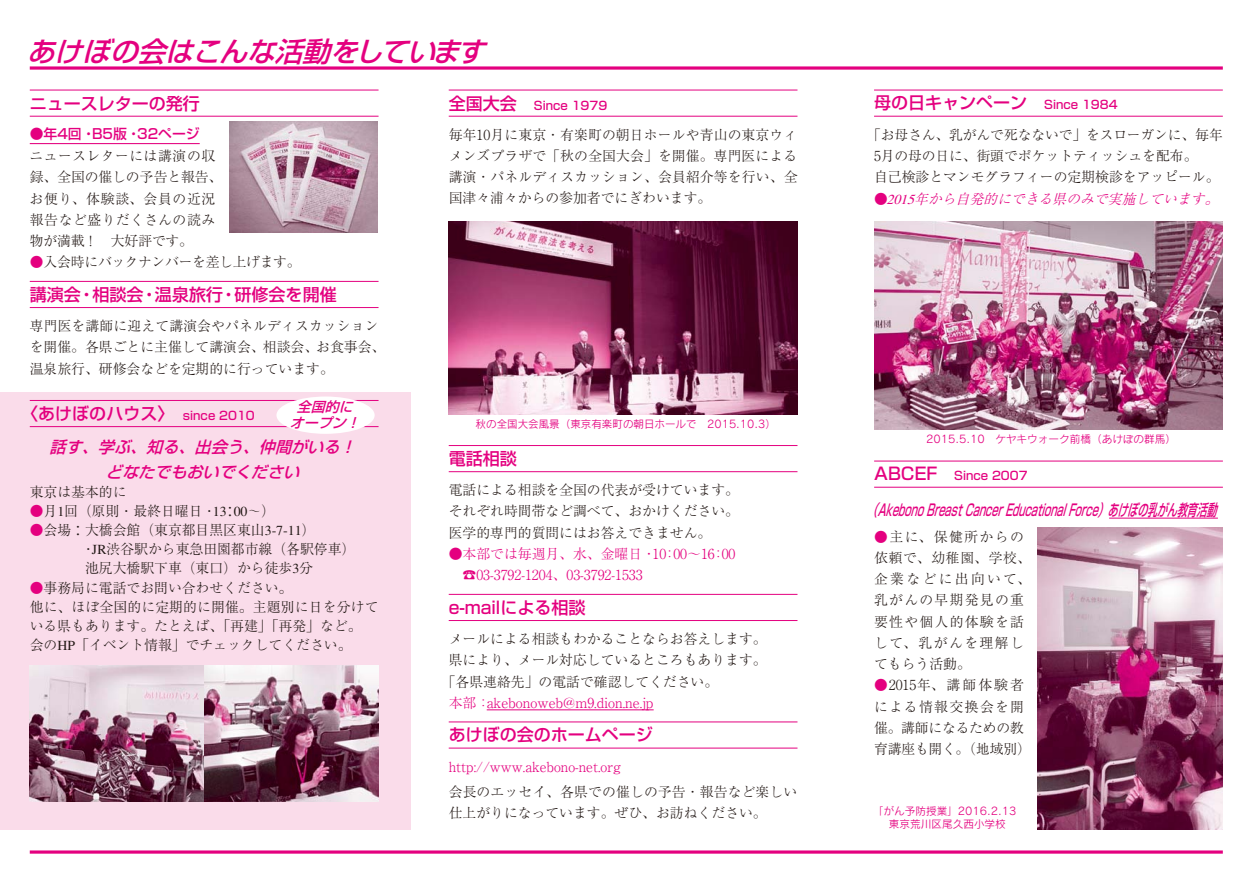
<style>
.page{position:relative;width:1259px;height:893px;background:#fff}
.page>*{position:absolute;margin:0;border:0;box-sizing:border-box;transform-origin:0 0}
.t1{font:italic 500 27.6px "Shin Go Pr 6";color:#e4007f}
.t2{font:500 16.95px "Shin Go Pr 6";color:#e4007f}
.t3{font:italic 500 15.9px "Shin Go Pr 6";color:#e4007f;scale:.62 1}
.t4{font:italic 500 15.9px/24.5px "Shin Go Pr 6";color:#e4007f;text-align:center}
.t5{font:300 13.8px/21.3px "Ryumin Pr 6";color:#221815}
.t6{font:300 13.8px/19.2px "Ryumin";color:#221815}
.t7{font:300 13.8px/21.3px "Ryumin Pr 6";color:#e4007f}
.t8{font:300 13.8px/21.3px "Ryumin Pr 6";letter-spacing:.095em;color:#221815}
.t9{font:300 13.8px/21.3px "Ryumin Pr 6";letter-spacing:.03em;color:#221815}
.t10{font:italic 300 13.8px "Ryumin";color:#e4007f}
.t11{font:300 13.8px "Ryumin Pr 6";letter-spacing:-.02em;color:#221815}
.t12{font:500 13.8px "Shin Go Pr 6";color:#e4007f}
.t13{font:italic 500 13.8px/15.9px "Shin Go Pr 6";color:#e4007f;text-align:center}
.t14{font:500 11.7px "Shin Go Pr 6";color:#e4007f}
.t15{font:10.65px/12.8px "Rodin Pro M";color:#e4007f;text-align:center}
.s1{font-family:"Ryumin";color:#e4007f}
.s2{font-size:11.7px}
.s3{color:#e4007f}
.s4{font-size:16.95px}
.s5{font-style:normal}
</style>
<div class="page">
<div style="left:0;top:392px;width:410px;height:437px;background:#fadcea"></div>
<hr style="left:30px;top:90px;width:348px;height:1px;background:#e4007f">
<hr style="left:30px;top:116px;width:348px;height:1px;background:#e4007f">
<hr style="left:30px;top:143px;width:170px;height:1px;background:#e4007f">
<hr style="left:30px;top:281px;width:348px;height:1px;background:#e4007f">
<hr style="left:30px;top:307px;width:348px;height:1px;background:#e4007f">
<hr style="left:30px;top:400px;width:348px;height:1px;background:#e4007f">
<hr style="left:30px;top:426px;width:348px;height:1px;background:#e4007f">
<hr style="left:874px;top:90px;width:348px;height:1px;background:#e4007f">
<hr style="left:874px;top:116px;width:348px;height:1px;background:#e4007f">
<hr style="left:874px;top:461px;width:349px;height:1px;background:#e4007f">
<hr style="left:874px;top:487px;width:349px;height:1px;background:#e4007f">
<hr style="left:1109px;top:518px;width:109px;height:1px;background:#e4007f">
<svg style="left:30px;top:66px;width:1192px;height:4px;background:#e93398"></svg>
<svg style="left:30px;top:850px;width:1192px;height:4px;background:#e93398"></svg>
<hr style="left:449px;top:90px;width:348px;height:1px;background:#e4007f">
<hr style="left:449px;top:116px;width:348px;height:1px;background:#e4007f">
<hr style="left:449px;top:445px;width:348px;height:1px;background:#e4007f">
<hr style="left:449px;top:471px;width:348px;height:1px;background:#e4007f">
<hr style="left:449px;top:594px;width:348px;height:1px;background:#e4007f">
<hr style="left:449px;top:620px;width:348px;height:1px;background:#e4007f">
<hr style="left:487px;top:709px;width:166px;height:1px;background:#e4007f">
<hr style="left:449px;top:722px;width:348px;height:1px;background:#e4007f">
<hr style="left:449px;top:748px;width:348px;height:1px;background:#e4007f">
<img style="left:449px;top:221px;width:348px;height:193px">
<img style="left:1037px;top:527px;width:185px;height:302px">
<img style="left:30px;top:665px;width:348px;height:136px">
<img style="left:874px;top:221px;width:348px;height:208px">
<div style="left:276px;top:396px;width:99px;height:38px;background:#fff;border-radius:50%"></div>
<img style="left:229px;top:122px;width:148px;height:110px">
<h1 class="t1" style="left:27px;top:28px;width:470px">あけぼの会はこんな活動をしています</h1>
<p class="t2" style="left:30px;top:89px;width:189px">ニュースレターの発行　</p>
<p class="t12" style="left:30px;top:123px;width:171px">●年4回・B5版・32ページ</p>
<p class="t9" style="left:30px;top:144px;width:194px">ニュースレターには講演の収録、全国の催しの予告と報告、お便り、体験談、会員の近況報告など盛りだくさんの読み物が満載！　大好評です。</p>
<p class="t11" style="left:30px;top:251px;width:272px"><span class="s1">●</span>入会時にバックナンバーを差し上げます。</p>
<p class="t2" style="left:30px;top:281px;width:308px">講演会・相談会・温泉旅行・研修会を開催</p>
<p class="t5" style="left:30px;top:314px;width:357px">専門医を講師に迎えて講演会やパネルディスカッションを開催。各県ごとに主催して講演会、相談会、お食事会、温泉旅行、研修会などを定期的に行っています。</p>
<p class="t2" style="left:21px;top:400px;width:235px">〈あけぼのハウス〉　<span class="s2">since 2010</span></p>
<p class="t4" style="left:50px;top:434px;width:314px">話す、学ぶ、知る、出会う、仲間がいる！どなたでもおいでください</p>
<p class="t6" style="left:30px;top:483px;width:98px">東京は基本的に</p>
<p class="t6" style="left:30px;top:502px;width:247px"><span class="s3">●</span>月1回（原則・最終日曜日・13：00〜）</p>
<p class="t6" style="left:82px;top:522px;width:275px;text-indent:-52px"><span class="s3">●</span>会場：大橋会館（東京都目黒区東山3-7-11）<br>・JR渋谷駅から東急田園都市線（各駅停車）池尻大橋駅下車（東口）から徒歩3分</p>
<p class="t6" style="left:30px;top:579px;width:350px"><span class="s3">●</span>事務局に電話でお問い合わせください。<br>他に、ほぼ全国的に定期的に開催。主題別に日を分けている県もあります。たとえば、「再建」「再発」など。会のHP「イベント情報」でチェックしてください。</p>
<p class="t14" style="left:449px;top:96px;width:160px"><span class="s4">全国大会　</span>Since 1979</p>
<p class="t5" style="left:449px;top:123px;width:350px;text-align:justify">毎年10月に東京・有楽町の朝日ホールや青山の東京ウィメンズプラザで「秋の全国大会」を開催。専門医による講演・パネルディスカッション、会員紹介等を行い、全国津々浦々からの参加者でにぎわいます。</p>
<p class="t13" style="left:290px;top:398px;width:77px">全国的にオープン！</p>
<p class="t15" style="left:475px;top:417px;width:302px">秋の全国大会風景（東京有楽町の朝日ホールで　2015.10.3）</p>
<p class="t2" style="left:449px;top:445px;width:70px">電話相談</p>
<p class="t5" style="left:449px;top:479px;width:292px;text-align:justify">電話による相談を全国の代表が受けています。それぞれ時間帯など調べて、おかけください。医学的専門的質問にはお答えできません。</p>
<p class="t7" style="left:449px;top:542px;width:288px">●本部では毎週月、水、金曜日・10：00〜16：00　☎03-3792-1204、03-3792-1533</p>
<p class="t2" style="left:449px;top:594px;width:138px">e-mailによる相談</p>
<p class="t5" style="left:449px;top:627px;width:319px">メールによる相談もわかることならお答えします。</p>
<p class="t5" style="left:449px;top:649px;width:319px">県により、メール対応しているところもあります。</p>
<p class="t5" style="left:442px;top:670px;width:278px">「各県連絡先」の電話で確認してください。</p>
<p class="t7" style="left:449px;top:691px;width:206px">本部：akebonoweb@m9.dion.ne.jp</p>
<p class="t2" style="left:449px;top:721px;width:206px">あけぼの会のホームページ</p>
<p class="t7" style="left:449px;top:755px;width:174px">http://www.akebono-net.org</p>
<p class="t5" style="left:449px;top:780px;width:350px">会長のエッセイ、各県での催しの予告・報告など楽しい仕上がりになっています。ぜひ、お訪ねください。</p>
<p class="t2" style="left:874px;top:89px;width:245px">母の日キャンペーン　<span class="s2">Since 1984</span></p>
<p class="t5" style="left:874px;top:123px;width:350px;text-indent:-7px">「お母さん、乳がんで死なないで」をスローガンに、毎年<br>5月の母の日に、街頭でポケットティッシュを配布。<br>自己検診とマンモグラフィーの定期検診をアッピール。</p>
<p class="t10" style="left:874px;top:191px;width:350px"><span class="s5">●</span>2015年から自発的にできる県のみで実施しています。</p>
<p class="t15" style="left:926px;top:432px;width:252px">2015.5.10　ケヤキウォーク前橋（あけぼの群馬）</p>
<p class="t14" style="left:874px;top:466px;width:155px"><span class="s4">ABCEF　</span>Since 2007</p>
<p class="t3" style="left:867px;top:497px;width:574px">（AkebonoBreastCancerEducationalForce）あけぼの乳がん教育活動</p>
<p class="t8" style="left:874px;top:525px;width:158px"><span class="s1">●</span>主に、保健所からの依頼で、幼稚園、学校、企業などに出向いて、乳がんの早期発見の重要性や個人的体験を話して、乳がんを理解してもらう活動。</p>
<p class="t5" style="left:874px;top:674px;width:158px"><span class="s1">●</span>2015年、講師体験者による情報交換会を開催。講師になるための教育講座も開く。（地域別）</p>
<p class="t15" style="left:873px;top:804px;width:145px">「がん予防授業」2016.2.13東京荒川区尾久西小学校</p>
</div>
